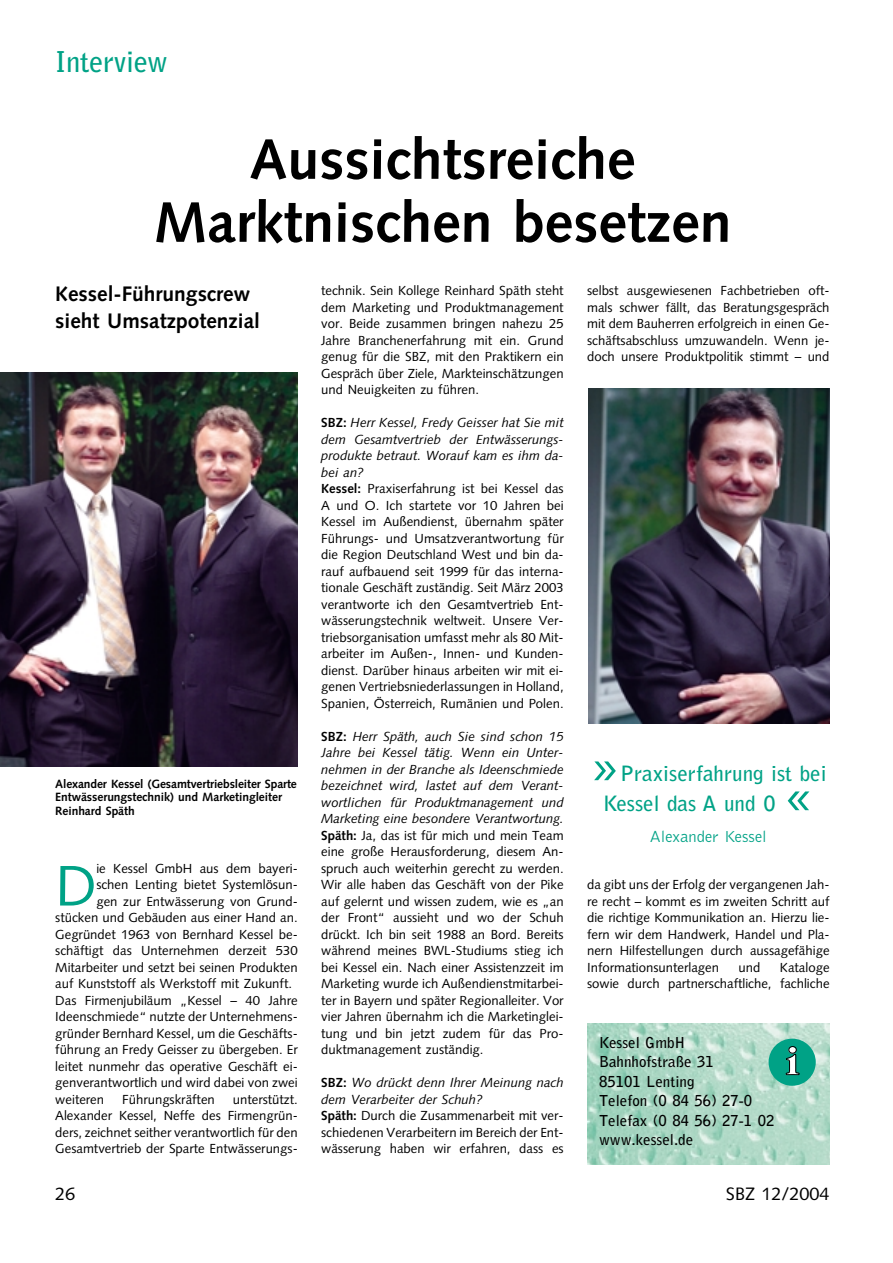
<style>
.page{position:relative;width:893px;height:1263px;background:#fff}
.page>*{position:absolute;margin:0;border:0;box-sizing:border-box;transform-origin:0 0}
.t1{font:300 60px "Bell Gothic";color:#00a286}
.t2{font:57.15px "Syntax";color:#00a286}
.t3{font:700 57px/63px "Syntax";color:#000;text-align:center}
.t4{font:700 42px "Garamond";color:#fff}
.t5{font:700 28.5px "Bell Gothic";letter-spacing:-.01em;color:#00a286}
.t6{font:700 21px/27px "Syntax";color:#000}
.t7{font:700 21px/30px "Bell Gothic";color:#00a286}
.t8{font:18px "Syntax";color:#000}
.t9{font:300 16.5px "Bell Gothic";color:#00a286}
.t10{font:700 15px/19.5px "Bell Gothic";color:#000}
.t11{font:13.2px/16.5px "Syntax";color:#000;text-align:justify}
.t12{font:700 12px/13.5px "Syntax";letter-spacing:-.005em;color:#000}
.s1{font-weight:700}
.s2{font-style:italic}
</style>
<div class="page">
<img style="left:587px;top:1023px;width:242px;height:141px">
<img style="left:0;top:372px;width:298px;height:395px">
<img style="left:588px;top:388px;width:241px;height:335px">
<div style="left:768px;top:1039px;width:47px;height:47px;background:#00a286;border-radius:50%"></div>
<h3 class="t5" style="left:55px;top:51px;width:114px">Interview</h3>
<h3 class="t3" style="left:153px;top:133px;width:579px">Aussichtsreiche<br>Marktnischen besetzen</h3>
<h3 class="t6" style="left:55px;top:282px;width:206px">Kessel-Führungscrew sieht Umsatzpotenzial</h3>
<p class="t12" style="left:55px;top:778px;width:243px">Alexander Kessel (Gesamtvertriebsleiter Sparte<br>Entwässerungstechnik) und Marketingleiter<br>Reinhard Späth</p>
<h2 class="t2" style="left:55px;top:863px;width:43px">D</h2>
<p class="t11" style="left:96px;top:861px;width:203px">ie Kessel GmbH aus dem bayeri-</p>
<p class="t11" style="left:96px;top:878px;width:203px">schen Lenting bietet Systemlösun-</p>
<p class="t11" style="left:96px;top:894px;width:203px">gen zur Entwässerung von Grund-</p>
<p class="t11" style="left:55px;top:911px;width:244px">stücken und Gebäuden aus einer Hand an.</p>
<p class="t11" style="left:55px;top:927px;width:244px">Gegründet 1963 von Bernhard Kessel be-</p>
<p class="t11" style="left:55px;top:943px;width:244px">schäftigt das Unternehmen derzeit 530</p>
<p class="t11" style="left:55px;top:960px;width:244px">Mitarbeiter und setzt bei seinen Produkten</p>
<p class="t11" style="left:55px;top:976px;width:238px">auf Kunststoff als Werkstoff mit Zukunft.</p>
<p class="t11" style="left:55px;top:993px;width:244px">Das Firmenjubiläum „Kessel – 40 Jahre</p>
<p class="t11" style="left:55px;top:1009px;width:244px">Ideenschmiede“ nutzte der Unternehmens-</p>
<p class="t11" style="left:55px;top:1026px;width:244px">gründer Bernhard Kessel, um die Geschäfts-</p>
<p class="t11" style="left:55px;top:1042px;width:244px">führung an Fredy Geisser zu übergeben. Er</p>
<p class="t11" style="left:55px;top:1059px;width:244px">leitet nunmehr das operative Geschäft ei-</p>
<p class="t11" style="left:55px;top:1075px;width:244px">genverantwortlich und wird dabei von zwei</p>
<p class="t11" style="left:55px;top:1092px;width:50px">weiteren</p>
<p class="t11" style="left:122px;top:1092px;width:94px">Führungskräften</p>
<p class="t11" style="left:55px;top:1092px;width:244px;text-indent:177px">unterstützt.<br>Alexander Kessel, Neffe des Firmengrün&shy;ders, zeichnet seither verantwortlich für den Gesamtvertrieb der Sparte Entwässerungs-</p>
<p class="t11" style="left:321px;top:284px;width:244px">technik. Sein Kollege Reinhard Späth steht dem Marketing und Produktmanagement vor. Beide zusammen bringen nahezu 25<br>Jahre Branchenerfahrung mit ein. Grund genug für die SBZ, mit den Praktikern ein Gespräch über Ziele, Markteinschätzungen und Neuigkeiten zu führen.</p>
<p class="t11" style="left:321px;top:416px;width:244px;text-align:left"><span class="s1">SBZ:</span> <span class="s2">Herr Kessel, Fredy Geisser hat Sie mit dem Gesamtvertrieb der Entwässerungs&shy;produkte betraut. Worauf kam es ihm da&shy;bei an?<br></span><span class="s1">Kessel:</span> Praxiserfahrung ist bei Kessel das A und O. Ich startete vor 10 Jahren bei Kessel im Außendienst, übernahm später Führungs- und Umsatzverantwortung für die Region Deutschland West und bin da&shy;rauf aufbauend seit 1999 für das interna&shy;tionale Geschäft zuständig. Seit März 2003 verantworte ich den Gesamtvertrieb Ent&shy;wässerungstechnik weltweit. Unsere Ver&shy;triebsorganisation umfasst mehr als 80 Mit&shy;arbeiter im Außen-, Innen- und Kunden&shy;dienst. Darüber hinaus arbeiten wir mit ei&shy;genen Vertriebsniederlassungen in Holland, Spanien, Österreich, Rumänien und Polen.</p>
<p class="t11" style="left:321px;top:729px;width:244px"><span class="s1">SBZ:</span> <span class="s2">Herr Späth, auch Sie sind schon 15<br>Jahre bei Kessel tätig. Wenn ein Unter&shy;nehmen in der Branche als Ideenschmiede bezeichnet wird, lastet auf dem Verant&shy;wortlichen für Produktmanagement und Marketing eine besondere Verantwortung.<br></span><span class="s1">Späth:</span> Ja, das ist für mich und mein Team eine große Herausforderung, diesem An&shy;spruch auch weiterhin gerecht zu werden.<br>Wir alle haben das Geschäft von der Pike auf gelernt und wissen zudem, wie es „an der Front“ aussieht und wo der Schuh drückt. Ich bin seit 1988 an Bord. Bereits während meines BWL-Studiums stieg ich bei Kessel ein. Nach einer Assistenzzeit im Marketing wurde ich Außendienstmitarbei&shy;ter in Bayern und später Regionalleiter. Vor vier Jahren übernahm ich die Marketinglei&shy;tung und bin jetzt zudem für das Pro&shy;duktmanagement zuständig.</p>
<p class="t11" style="left:321px;top:1076px;width:244px;text-align:left"><span class="s1">SBZ:</span> <span class="s2">Wo drückt denn Ihrer Meinung nach dem Verarbeiter der Schuh?<br></span><span class="s1">Späth:</span> Durch die Zusammenarbeit mit ver&shy;schiedenen Verarbeitern im Bereich der Ent&shy;wässerung haben wir erfahren, dass es</p>
<p class="t11" style="left:587px;top:284px;width:244px">selbst ausgewiesenen Fachbetrieben oft&shy;mals schwer fällt, das Beratungsgespräch mit dem Bauherren erfolgreich in einen Ge&shy;schäftsabschluss umzuwandeln. Wenn je&shy;doch unsere Produktpolitik stimmt – und</p>
<h1 class="t1" style="left:590px;top:742px;width:31px">»</h1>
<h3 class="t7" style="left:603px;top:760px;width:225px;text-indent:17px">Praxiserfahrung ist bei<br>Kessel das A und O</h3>
<h1 class="t1" style="left:783px;top:772px;width:31px">«</h1>
<p class="t9" style="left:650px;top:831px;width:118px">Alexander Kessel</p>
<p class="t11" style="left:587px;top:878px;width:244px">da gibt uns der Erfolg der vergangenen Jah&shy;re recht – kommt es im zweiten Schritt auf die richtige Kommunikation an. Hierzu lie&shy;fern wir dem Handwerk, Handel und Pla&shy;nern Hilfestellungen durch aussagefähige Informationsunterlagen</p>
<p class="t11" style="left:587px;top:960px;width:244px;text-align:right">Kataloge<br>sowie durch partnerschaftliche, fachliche</p>
<p class="t11" style="left:738px;top:960px;width:23px">und</p>
<p class="t10" style="left:599px;top:1034px;width:177px">Kessel GmbH<br>Bahnhofstraße 31<br>85101 Lenting<br>Telefon (0 84 56) 27-0<br>Telefax (0 84 56) 27-1 02 www.kessel.de</p>
<h3 class="t4" style="left:785px;top:1045px;width:15px">i</h3>
<h3 class="t8" style="left:55px;top:1186px;width:22px">26</h3>
<h3 class="t8" style="left:726px;top:1186px;width:105px">SBZ 12/2004</h3>
</div>
